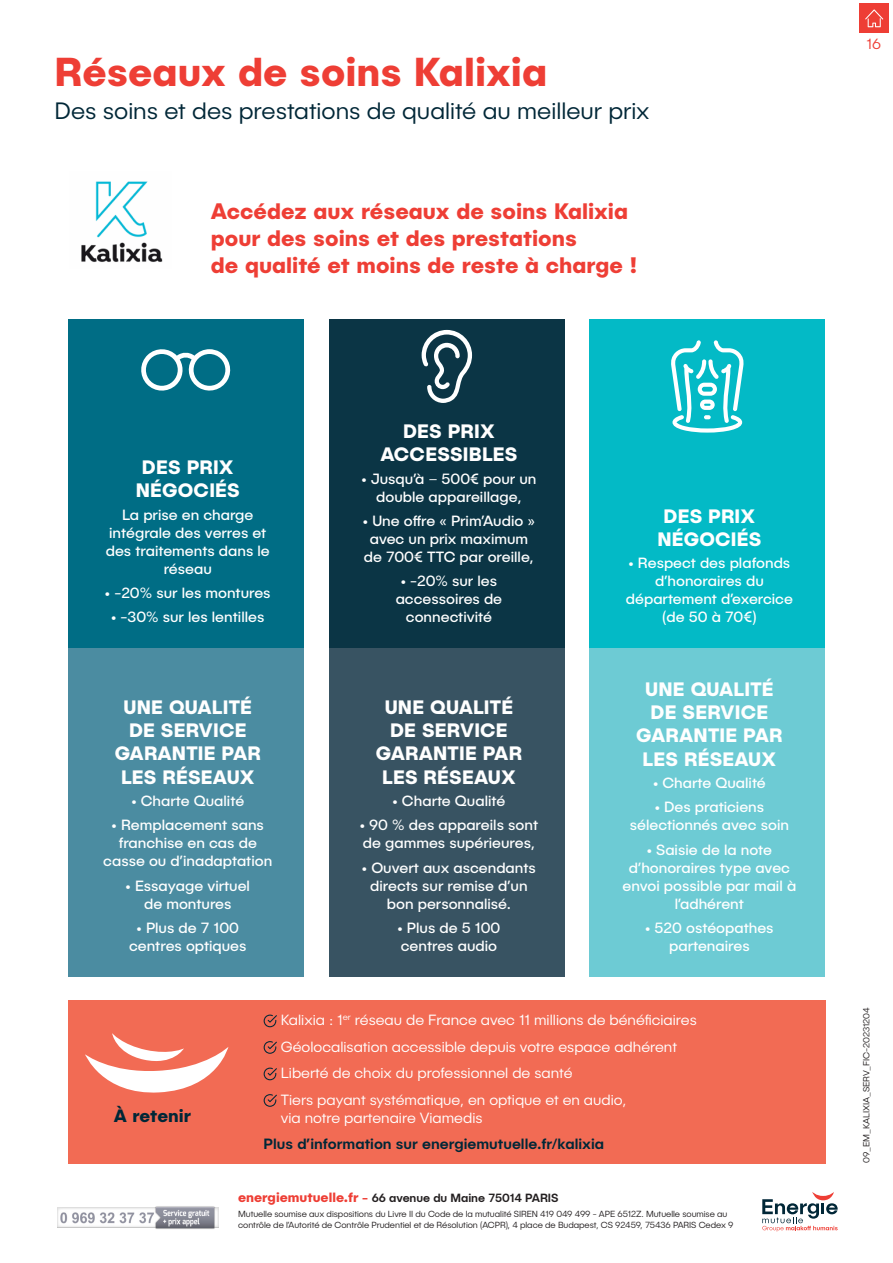
<style>
.page{position:relative;width:893px;height:1263px;background:#fff}
.page>*{position:absolute;margin:0;border:0;box-sizing:border-box;transform-origin:0 0}
.t1{font:700 40.5px "Publica Sans";color:#ee3e35}
.t2{font:300 24px "Publica Sans";color:#002737}
.t3{font:700 22.5px/27px "Publica Sans";color:#ee3e35}
.t4{font:700 19.5px/23.4px "Publica Sans";letter-spacing:.01em;color:#fff;text-align:center}
.t5{font:700 18px "Publica Sans";color:#002737}
.t6{font:15px/18px "Publica Sans";color:#fff;text-align:center}
.t7{font:300 15px/26.5px "Publica Sans";color:#fff}
.t8{font:500 15px/26.5px "Publica Sans";color:#002737}
.t9{font:300 15px "Publica Sans";color:#ee3e35}
.t10{font:500 12px "Publica Sans";letter-spacing:-.005em;color:#231f20}
.t11{font:300 9px/10.5px "Publica Sans";letter-spacing:-.005em;color:#231f20}
.s1{font-weight:300;color:#fff}
.s2{font-weight:700;font-size:13.5px;color:#ee3e35}
.s3{font-weight:700;color:#ee3e35}
</style>
<div class="page">
<svg style="left:762px;top:1192px;width:76px;height:39px"></svg>
<img style="left:57px;top:1206px;width:162px;height:23px">
<div style="left:68px;top:319px;width:235px;height:329px;background:#006d85"></div>
<div style="left:68px;top:648px;width:235px;height:329px;background:#4b8ca1"></div>
<div style="left:329px;top:319px;width:235px;height:329px;background:#0b3545"></div>
<div style="left:329px;top:648px;width:235px;height:329px;background:#385362"></div>
<div style="left:590px;top:319px;width:235px;height:329px;background:#03bac6"></div>
<div style="left:590px;top:648px;width:235px;height:329px;background:#6dcbd4"></div>
<svg style="left:422px;top:330px;width:50px;height:73px"></svg>
<svg style="left:141px;top:349px;width:90px;height:42px"></svg>
<svg style="left:671px;top:340px;width:73px;height:93px"></svg>
<div style="left:68px;top:1000px;width:758px;height:164px;background:#f26b54"></div>
<svg style="left:264px;top:1014px;width:13px;height:13px"></svg>
<svg style="left:264px;top:1041px;width:13px;height:13px"></svg>
<svg style="left:264px;top:1067px;width:13px;height:13px"></svg>
<svg style="left:264px;top:1094px;width:13px;height:13px"></svg>
<svg style="left:85px;top:1033px;width:143px;height:60px"></svg>
<img style="left:81px;top:181px;width:82px;height:81px">
<div style="left:860px;top:4px;width:29px;height:29px;background:#ee3e35"></div>
<svg style="left:865px;top:9px;width:18px;height:18px"></svg>
<p class="t1" style="left:55px;top:46px;width:494px">Réseaux de soins Kalixia</p>
<p class="t2" style="left:55px;top:96px;width:596px">Des soins et des prestations de qualité au meilleur prix</p>
<p class="t3" style="left:211px;top:196px;width:428px">Accédez aux réseaux de soins Kalixia pour des soins et des prestations<br>de qualité et moins de reste à charge !</p>
<p class="t4" style="left:136px;top:454px;width:106px">DES PRIX<br>NÉGOCIÉS</p>
<p class="t6" style="left:106px;top:505px;width:166px">La prise en charge intégrale des verres et des traitements dans le réseau</p>
<p class="t6" style="left:105px;top:583px;width:167px">• -20% sur les montures</p>
<p class="t6" style="left:111px;top:608px;width:155px">• -30% sur les lentilles</p>
<p class="t4" style="left:115px;top:694px;width:148px">UNE QUALITÉ<br>DE SERVICE<br>GARANTIE PAR<br>LES RÉSEAUX</p>
<p class="t6" style="left:131px;top:791px;width:114px">• Charte Qualité</p>
<p class="t6" style="left:103px;top:816px;width:170px">• Remplacement sans franchise en cas de casse ou d’inadaptation</p>
<p class="t6" style="left:126px;top:876px;width:126px">• Essayage virtuel de montures</p>
<p class="t6" style="left:129px;top:918px;width:119px">• Plus de 7 100 centres optiques</p>
<p class="t4" style="left:380px;top:418px;width:139px">DES PRIX<br>ACCESSIBLES</p>
<p class="t6" style="left:361px;top:469px;width:177px">• Jusqu’à – 500€ pour un double appareillage,</p>
<p class="t6" style="left:363px;top:511px;width:173px">• Une offre « Prim’Audio » avec un prix maximum de 700€ TTC par oreille,</p>
<p class="t6" style="left:396px;top:572px;width:108px">• -20% sur les accessoires de connectivité</p>
<p class="t4" style="left:376px;top:694px;width:148px">UNE QUALITÉ<br>DE SERVICE<br>GARANTIE PAR<br>LES RÉSEAUX</p>
<p class="t6" style="left:393px;top:791px;width:114px">• Charte Qualité</p>
<p class="t6" style="left:360px;top:816px;width:180px;text-align:left">• 90 % des appareils sont de gammes supérieures,</p>
<p class="t6" style="left:362px;top:858px;width:175px">• Ouvert aux ascendants directs sur remise d’un bon personnalisé.</p>
<p class="t6" style="left:397px;top:918px;width:104px;text-align:left">• Plus de 5 100 centres audio</p>
<p class="t4" style="left:657px;top:503px;width:106px">DES PRIX<br>NÉGOCIÉS</p>
<p class="t6" style="left:626px;top:554px;width:169px">• Respect des plafonds d’honoraires du département d’exercice (de 50 à 70€)</p>
<p class="t4" style="left:636px;top:676px;width:148px">UNE QUALITÉ<br>DE SERVICE<br>GARANTIE PAR<br>LES RÉSEAUX</p>
<p class="t6" style="left:653px;top:773px;width:114px">• Charte Qualité</p>
<p class="t6" style="left:630px;top:798px;width:161px">• Des praticiens sélectionnés avec soin</p>
<p class="t6" style="left:623px;top:840px;width:175px">• Saisie de la note d’honoraires type avec envoi possible par mail à l’adhérent</p>
<p class="t6" style="left:645px;top:918px;width:130px">• 520 ostéopathes partenaires</p>
<p class="t5" style="left:114px;top:1104px;width:78px">À retenir</p>
<p class="t7" style="left:281px;top:1006px;width:417px">Kalixia : 1<sup>er</sup> réseau de France avec 11 millions de bénéficiaires Géolocalisation accessible depuis votre espace adhérent Liberté de choix du professionnel de santé<br>Tiers payant systématique, en optique et en audio,</p>
<p class="t8" style="left:264px;top:1104px;width:342px;text-indent:17px"><span class="s1">via notre partenaire Viamedis<br></span>Plus d’information sur energiemutuelle.fr/kalixia</p>
<p class="t10" style="left:238px;top:1190px;width:322px"><span class="s2">energiemutuelle.fr</span> <span class="s3">-</span> 66 avenue du Maine 75014 PARIS</p>
<p class="t11" style="left:238px;top:1208px;width:497px">Mutuelle soumise aux dispositions du Livre II du Code de la mutualité SIREN 419 049 499 - APE 6512Z. Mutuelle soumise au contrôle de l’Autorité de Contrôle Prudentiel et de Résolution (ACPR), 4 place de Budapest, CS 92459, 75436 PARIS Cedex 9</p>
<p class="t9" style="left:866px;top:35px;width:16px">16</p>
<p class="t11" style="left:861px;top:1163px;width:157px;rotate:-90deg">09_EM_KALIXIA_SERV_FIC-20231204</p>
</div>
